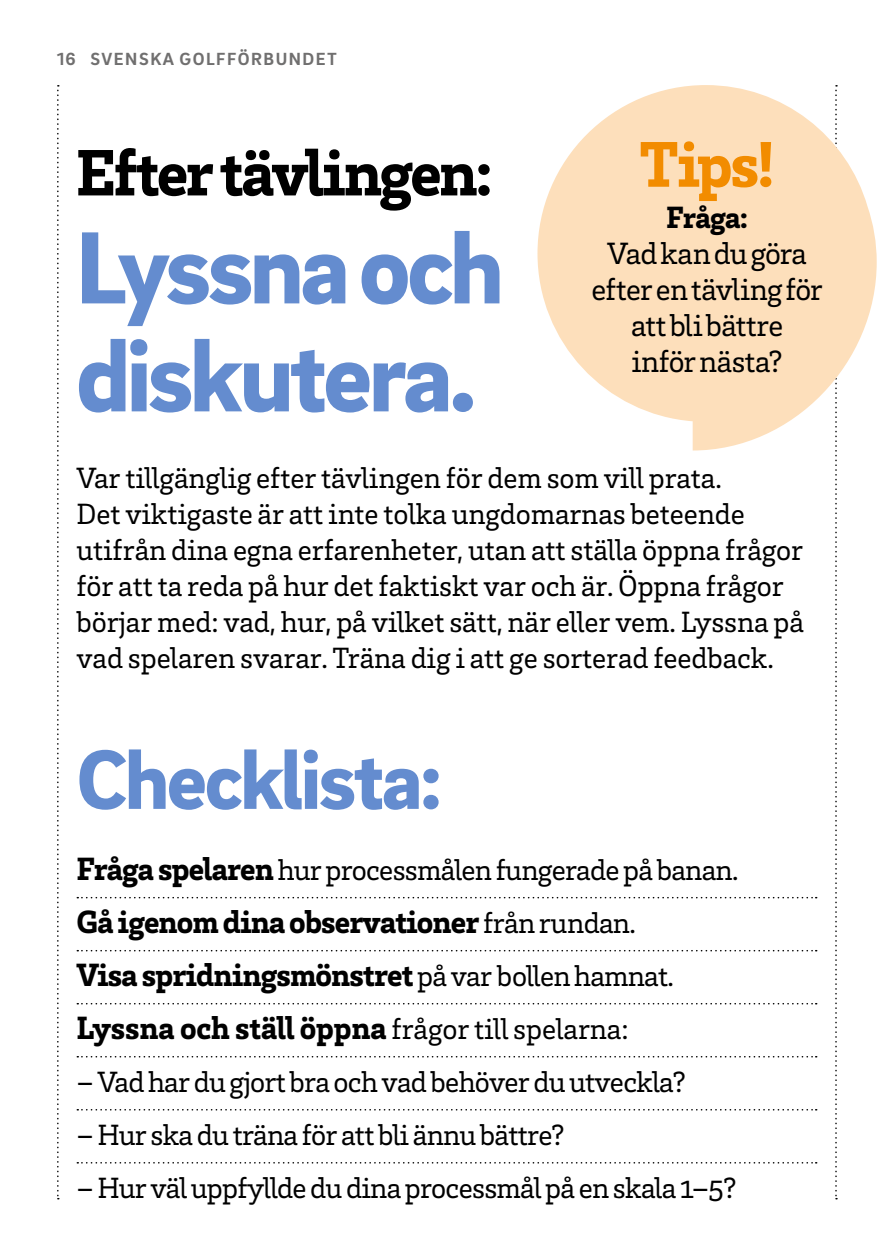
<style>
.page{position:relative;width:893px;height:1259px;background:#fff}
.page>*{position:absolute;margin:0;border:0;box-sizing:border-box;transform-origin:0 0}
.t1{font:900 105px/108px "Brix Sans";letter-spacing:-.04em;color:#648ccf}
.t2{font:900 86.1px "Brix Sans";letter-spacing:-.03em;color:#648ccf}
.t3{font:900 67.2px "Brix Slab";letter-spacing:-.04em;color:#000}
.t4{font:900 66px "Brix Slab";color:#f28c00}
.t5{font:900 33px/53.1px "Brix Slab";letter-spacing:-.025em;color:#000}
.t6{font:31.5px/36px "Brix Slab";letter-spacing:-.025em;color:#000;text-align:center}
.t7{font:900 31.5px "Brix Slab";letter-spacing:-.025em;color:#000}
.t8{font:30px/36px "Brix Slab";letter-spacing:-.005em;color:#000}
.t9{font:30px "Brix Slab";letter-spacing:-.025em;color:#000}
.t10{font:700 18px "Brix Sans";letter-spacing:.085em;color:#706f6f}
.s1{font-weight:900;font-size:33px}
.s2{font-weight:400;font-size:30px}
</style>
<div class="page">
<svg style="left:57px;top:85px;width:2px;height:1114px"></svg>
<svg style="left:835px;top:450px;width:2px;height:749px"></svg>
<svg style="left:77px;top:897px;width:740px;height:1px"></svg>
<svg style="left:77px;top:950px;width:740px;height:1px"></svg>
<svg style="left:77px;top:1003px;width:740px;height:1px"></svg>
<svg style="left:77px;top:1056px;width:740px;height:1px"></svg>
<svg style="left:77px;top:1109px;width:740px;height:1px"></svg>
<svg style="left:77px;top:1162px;width:740px;height:1px"></svg>
<svg style="left:537px;top:85px;width:340px;height:365px;fill:#fddfbb"></svg>
<p class="t10" style="left:57px;top:47px;width:281px">16 SVENSKA GOLFFÖRBUNDET</p>
<h3 class="t3" style="left:76px;top:128px;width:419px">Efter tävlingen:</h3>
<h1 class="t1" style="left:76px;top:209px;width:430px">Lyssna och diskutera.</h1>
<h3 class="t4" style="left:639px;top:121px;width:137px">Tips!</h3>
<p class="t7" style="left:666px;top:197px;width:84px">Fråga:</p>
<p class="t6" style="left:591px;top:234px;width:233px">Vad kan du göra efter en tävling för att bli bättre<br>inför nästa?</p>
<p class="t8" style="left:77px;top:458px;width:729px">Var tillgänglig efter tävlingen för dem som vill prata.<br>Det viktigaste är att inte tolka ungdomarnas beteende utifrån dina egna erfarenheter, utan att ställa öppna frågor för att ta reda på hur det faktiskt var och är. Öppna frågor börjar med: vad, hur, på vilket sätt, när eller vem. Lyssna på vad spelaren svarar. Träna dig i att ge sorterad feedback.</p>
<h2 class="t2" style="left:77px;top:723px;width:367px">Checklista:</h2>
<p class="t9" style="left:77px;top:850px;width:663px"><span class="s1">Fråga spelaren</span> hur processmålen fungerade på banan.</p>
<p class="t5" style="left:77px;top:893px;width:599px">Gå igenom dina observationer <span class="s2">från rundan.<br></span>Visa spridningsmönstret <span class="s2">på var bollen hamnat.<br></span>Lyssna och ställ öppna <span class="s2">frågor till spelarna:</span></p>
<p class="t9" style="left:77px;top:1062px;width:611px">– Vad har du gjort bra och vad behöver du utveckla?</p>
<p class="t9" style="left:77px;top:1115px;width:490px">– Hur ska du träna för att bli ännu bättre?</p>
<p class="t9" style="left:77px;top:1168px;width:662px">– Hur väl uppfyllde du dina processmål på en skala 1–5?</p>
</div>
